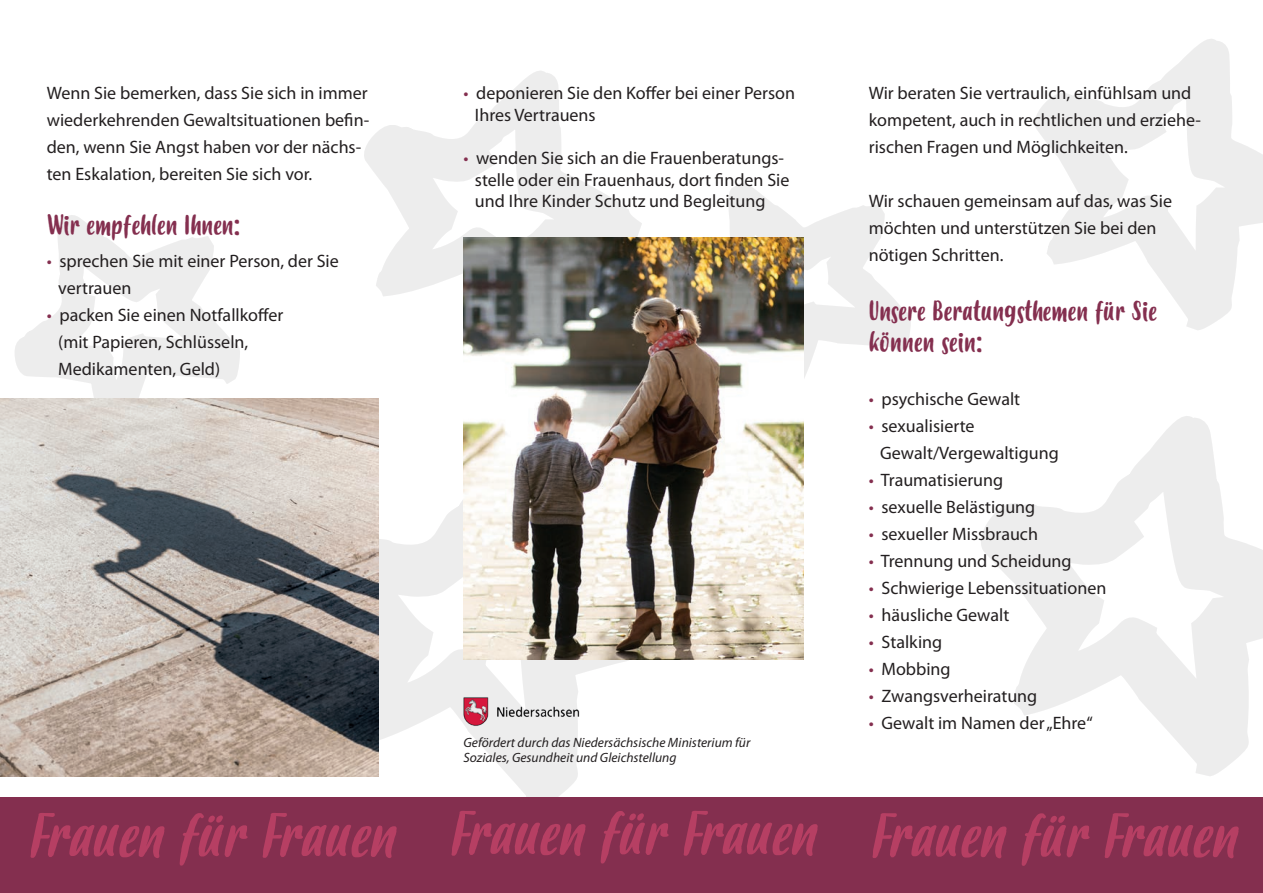
<style>
.page{position:relative;width:1263px;height:893px;background:#fff}
.page>*{position:absolute;margin:0;border:0;box-sizing:border-box;transform-origin:0 0}
.t1{font:italic 60px "Budidaya";color:#b63f63}
.t2{font:27px/31.5px "Budidaya";color:#842f4f}
.t3{font:18px/27px "Myriad Pro";color:#231f20}
.t4{font:italic 13.5px/15px "Myriad Pro";color:#231f20}
.s1{color:#842f4f}
</style>
<div class="page">
<svg style="left:364px;top:71px;width:278px;height:225px"></svg>
<svg style="left:15px;top:215px;width:225px;height:183px"></svg>
<svg style="left:302px;top:437px;width:370px;height:361px"></svg>
<svg style="left:1035px;top:39px;width:228px;height:291px"></svg>
<svg style="left:728px;top:183px;width:183px;height:195px"></svg>
<svg style="left:981px;top:416px;width:282px;height:360px"></svg>
<div style="left:0;top:798px;width:1263px;height:95px;background:#842f4f"></div>
<img style="left:463px;top:697px;width:120px;height:29px">
<img style="left:0;top:398px;width:378px;height:378px">
<img style="left:463px;top:237px;width:341px;height:422px">
<p class="t3" style="left:47px;top:80px;width:324px">Wenn Sie bemerken, dass Sie sich in immer wiederkehrenden Gewaltsituationen befin&shy;den, wenn Sie Angst haben vor der nächs&shy;ten Eskalation, bereiten Sie sich vor.</p>
<h2 class="t2" style="left:47px;top:211px;width:195px">Wir empfehlen Ihnen:</h2>
<p class="t3" style="left:58px;top:248px;width:282px;text-indent:-11px"><span class="s1">•</span> sprechen Sie mit einer Person, der Sie vertrauen</p>
<p class="t3" style="left:58px;top:302px;width:227px;text-indent:-11px"><span class="s1">•</span> packen Sie einen Notfallkoffer (mit Papieren, Schlüsseln,<br>Medikamenten, Geld)</p>
<p class="t3" style="left:475px;top:83px;width:322px;line-height:21.6px;text-indent:-11px"><span class="s1">•</span> deponieren Sie den Koffer bei einer Person<br>Ihres Vertrauens</p>
<p class="t3" style="left:475px;top:148px;width:316px;line-height:21.6px;text-indent:-11px"><span class="s1">•</span> wenden Sie sich an die Frauenberatungs&shy;stelle oder ein Frauenhaus, dort finden Sie und Ihre Kinder Schutz und Begleitung</p>
<p class="t4" style="left:463px;top:735px;width:288px">Gefördert durch das Niedersächsische Ministerium für<br>Soziales, Gesundheit und Gleichstellung</p>
<p class="t3" style="left:869px;top:80px;width:334px">Wir beraten Sie vertraulich, einfühlsam und kompetent, auch in rechtlichen und erziehe&shy;rischen Fragen und Möglichkeiten.</p>
<p class="t3" style="left:869px;top:188px;width:305px">Wir schauen gemeinsam auf das, was Sie möchten und unterstützen Sie bei den nötigen Schritten.</p>
<h2 class="t2" style="left:869px;top:296px;width:290px">Unsere Beratungsthemen für Sie können sein:</h2>
<p class="t3" style="left:869px;top:386px;width:153px"><span class="s1">•</span> psychische Gewalt</p>
<p class="t3" style="left:880px;top:413px;width:180px;text-indent:-11px"><span class="s1">•</span> sexualisierte<br>Gewalt/Vergewaltigung</p>
<p class="t3" style="left:869px;top:467px;width:136px"><span class="s1">•</span> Traumatisierung</p>
<p class="t3" style="left:869px;top:494px;width:168px"><span class="s1">•</span> sexuelle Belästigung</p>
<p class="t3" style="left:869px;top:521px;width:171px"><span class="s1">•</span> sexueller Missbrauch</p>
<p class="t3" style="left:869px;top:548px;width:204px"><span class="s1">•</span> Trennung und Scheidung</p>
<p class="t3" style="left:869px;top:575px;width:239px"><span class="s1">•</span> Schwierige Lebenssituationen</p>
<p class="t3" style="left:869px;top:602px;width:142px"><span class="s1">•</span> häusliche Gewalt</p>
<p class="t3" style="left:869px;top:629px;width:75px"><span class="s1">•</span> Stalking</p>
<p class="t3" style="left:869px;top:656px;width:83px"><span class="s1">•</span> Mobbing</p>
<p class="t3" style="left:869px;top:683px;width:170px"><span class="s1">•</span> Zwangsverheiratung</p>
<p class="t3" style="left:869px;top:710px;width:225px"><span class="s1">•</span> Gewalt im Namen der „Ehre“</p>
<h1 class="t1" style="left:27px;top:802px;width:1211px">Frauen für Frauen Frauen für Frauen Frauen für Frauen</h1>
</div>
